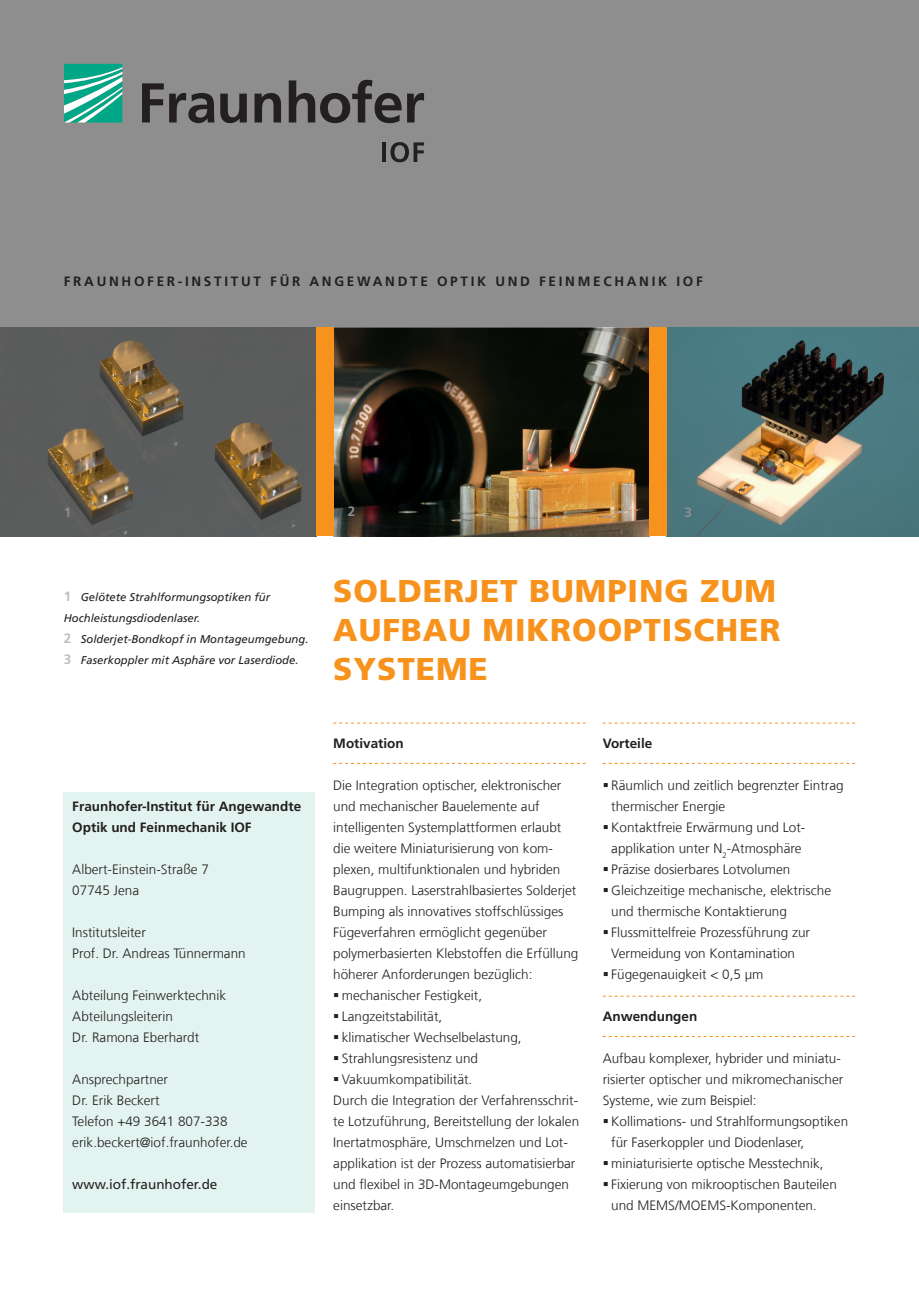
<style>
.page{position:relative;width:919px;height:1289px;background:#fff}
.page>*{position:absolute;margin:0;border:0;box-sizing:border-box;transform-origin:0 0}
.t1{font:900 31.5px/39px "Frutiger LT Com";letter-spacing:.03em;color:#f7931d}
.t2{font:300 13.5px/21px "Frutiger LT Com";color:#231f20}
.t3{font:700 13.5px/21px "Frutiger LT Com";color:#231f20}
.t4{font:700 13.5px "Frutiger LT Com";letter-spacing:.2em;color:#231f20}
.t5{font:13.5px "Frutiger LT Com";color:#231f20}
.t6{font:700 13.5px "Frutiger LT Com";color:#8e8e8f}
.t7{font:italic 11.25px/21px "Frutiger LT Com";color:#231f20}
.s1{font-weight:700;font-style:normal;font-size:13.5px;color:#bebebf}
</style>
<div class="page">
<div style="left:0;top:0;width:918px;height:327px;background:#8e8e8f"></div>
<svg style="left:64px;top:64px;width:58px;height:58px;background:#49bea7"></svg>
<svg style="left:142px;top:80px;width:282px;height:43px"></svg>
<hr style="left:382px;top:142px;width:4px;height:20px;background:#231f20">
<svg style="left:390px;top:142px;width:34px;height:20px"></svg>
<img style="left:666px;top:327px;width:252px;height:209px">
<img style="left:0;top:327px;width:316px;height:209px">
<svg style="left:333px;top:722px;width:252px;height:1px"></svg>
<svg style="left:333px;top:763px;width:252px;height:1px"></svg>
<svg style="left:602px;top:722px;width:253px;height:1px"></svg>
<svg style="left:602px;top:763px;width:253px;height:1px"></svg>
<svg style="left:602px;top:995px;width:253px;height:1px"></svg>
<svg style="left:602px;top:1036px;width:253px;height:1px"></svg>
<div style="left:64px;top:792px;width:251px;height:420px;background:#e3f3f0"></div>
<img style="left:333px;top:327px;width:316px;height:209px">
<div style="left:316px;top:327px;width:17px;height:209px;background:#f7931d"></div>
<div style="left:649px;top:327px;width:17px;height:209px;background:#f7931d"></div>
<p class="t4" style="left:64px;top:273px;width:640px">FRAUNHOFER-INSTITUT FÜR ANGEWANDTE OPTIK UND FEINMECHANIK IOF</p>
<p class="t6" style="left:64px;top:504px;width:9px">1</p>
<p class="t7" style="left:64px;top:586px;width:246px"><span class="s1">1</span> Gelötete Strahlformungsoptiken für Hochleistungsdiodenlaser.<br><span class="s1">2</span> Solderjet-Bondkopf in Montageumgebung.<br><span class="s1">3</span> Faserkoppler mit Asphäre vor Laserdiode.</p>
<p class="t3" style="left:72px;top:796px;width:230px">Fraunhofer-Institut für Angewandte<br>Optik und Feinmechanik IOF</p>
<p class="t2" style="left:72px;top:859px;width:138px">Albert-Einstein-Straße 7<br>07745 Jena</p>
<p class="t2" style="left:72px;top:922px;width:175px">Institutsleiter<br>Prof. Dr. Andreas Tünnermann</p>
<p class="t2" style="left:72px;top:985px;width:155px">Abteilung Feinwerktechnik<br>Abteilungsleiterin<br>Dr. Ramona Eberhardt</p>
<p class="t2" style="left:72px;top:1069px;width:177px">Ansprechpartner<br>Dr. Erik Beckert<br>Telefon +49 3641 807-338 erik.beckert@iof.fraunhofer.de</p>
<p class="t5" style="left:72px;top:1176px;width:147px">www.iof.fraunhofer.de</p>
<p class="t6" style="left:348px;top:504px;width:9px">2</p>
<p class="t6" style="left:684px;top:504px;width:9px">3</p>
<h1 class="t1" style="left:333px;top:571px;width:448px">SOLDERJET BUMPING ZUM<br>AUFBAU MIKROOPTISCHER<br>SYSTEME</h1>
<p class="t3" style="left:333px;top:733px;width:72px">Motivation</p>
<p class="t2" style="left:333px;top:775px;width:247px">Die Integration optischer, elektronischer und mechanischer Bauelemente auf intelligenten Systemplattformen erlaubt die weitere Miniaturisierung von kom&shy;plexen, multifunktionalen und hybriden Baugruppen. Laserstrahlbasiertes Solderjet Bumping als innovatives stoffschlüssiges Fügeverfahren ermöglicht gegenüber polymerbasierten Klebstoffen die Erfüllung höherer Anforderungen bezüglich:</p>
<p class="t2" style="left:333px;top:985px;width:150px">▪ mechanischer Festigkeit,</p>
<p class="t2" style="left:333px;top:1006px;width:110px">▪ Langzeitstabilität,</p>
<p class="t2" style="left:333px;top:1027px;width:190px">▪ klimatischer Wechselbelastung,</p>
<p class="t2" style="left:333px;top:1048px;width:146px">▪ Strahlungsresistenz und</p>
<p class="t2" style="left:333px;top:1069px;width:247px">▪ Vakuumkompatibilität.<br>Durch die Integration der Verfahrensschrit&shy;te Lotzuführung, Bereitstellung der lokalen Inertatmosphäre, Umschmelzen und Lot&shy;applikation ist der Prozess automatisierbar und flexibel in 3D-Montageumgebungen einsetzbar.</p>
<p class="t3" style="left:602px;top:733px;width:51px">Vorteile</p>
<p class="t2" style="left:611px;top:775px;width:234px;text-indent:-9px">▪ Räumlich und zeitlich begrenzter Eintrag thermischer Energie</p>
<p class="t2" style="left:602px;top:817px;width:204px;text-align:center">▪ Kontaktfreie Erwärmung und Lot&shy;applikation unter N<sub>2</sub>-Atmosphäre</p>
<p class="t2" style="left:602px;top:859px;width:189px">▪ Präzise dosierbares Lotvolumen</p>
<p class="t2" style="left:611px;top:880px;width:221px;text-indent:-9px">▪ Gleichzeitige mechanische, elektrische und thermische Kontaktierung</p>
<p class="t2" style="left:602px;top:922px;width:209px;text-align:center">▪ Flussmittelfreie Prozessführung zur<br>Vermeidung von Kontamination</p>
<p class="t2" style="left:602px;top:964px;width:162px">▪ Fügegenauigkeit &lt; 0,5 µm</p>
<p class="t3" style="left:602px;top:1006px;width:96px">Anwendungen</p>
<p class="t2" style="left:602px;top:1048px;width:242px">Aufbau komplexer, hybrider und miniatu&shy;risierter optischer und mikromechanischer<br>Systeme, wie zum Beispiel:</p>
<p class="t2" style="left:611px;top:1111px;width:238px;text-indent:-9px">▪ Kollimations- und Strahlformungsoptiken für Faserkoppler und Diodenlaser,</p>
<p class="t2" style="left:602px;top:1153px;width:222px">▪ miniaturisierte optische Messtechnik,</p>
<p class="t2" style="left:611px;top:1174px;width:227px;text-indent:-9px">▪ Fixierung von mikrooptischen Bauteilen und MEMS/MOEMS-Komponenten.</p>
</div>
